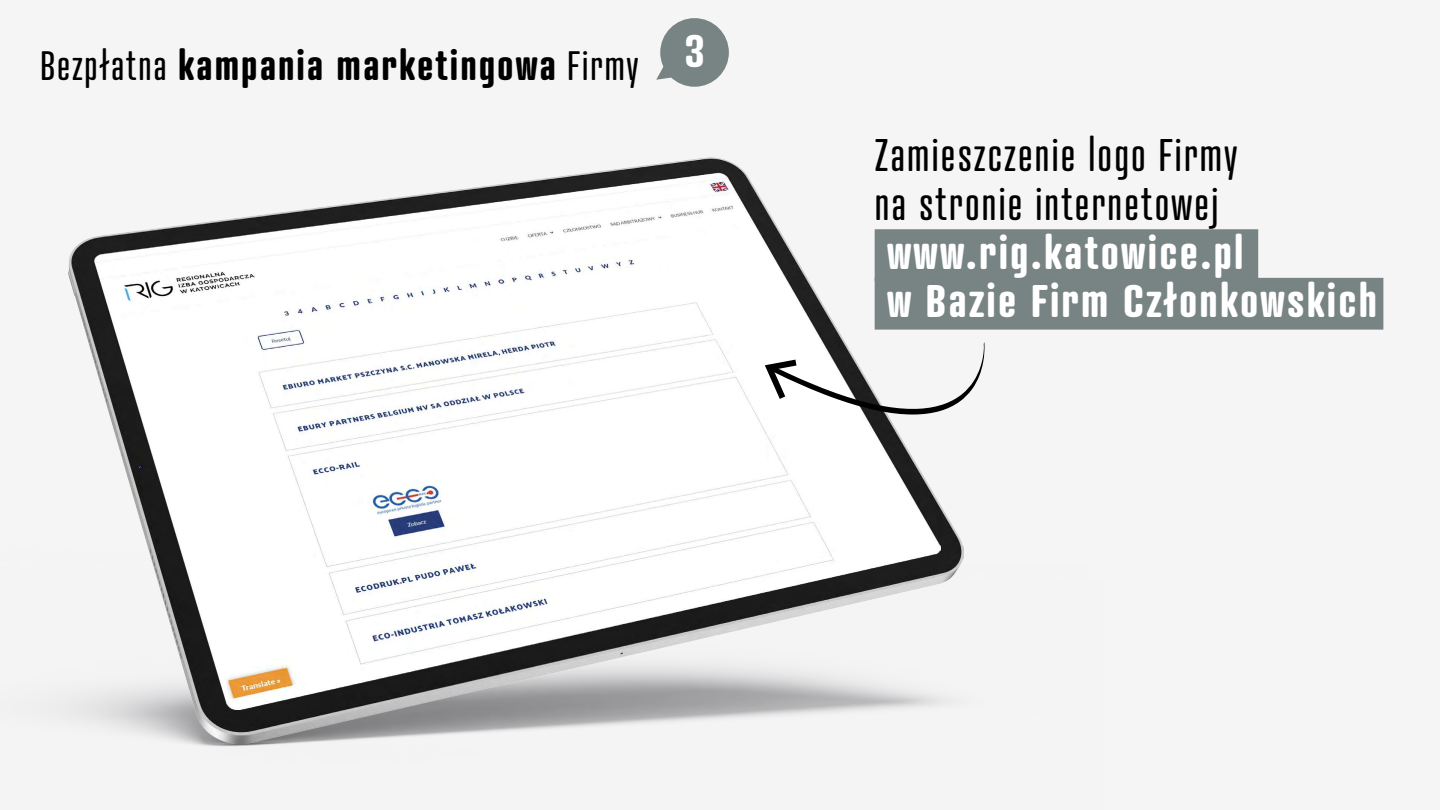
<style>
.page{position:relative;width:1440px;height:810px;background:#fff}
.page>*{position:absolute;margin:0;border:0;box-sizing:border-box;transform-origin:0 0}
.t1{font:44.25px/48.6px "Atrament";letter-spacing:.05em;color:#000}
.t2{font:700 44.25px/48.6px "Atrament";letter-spacing:.05em;color:#fff}
.t3{font:700 39.75px "Atrament";letter-spacing:.05em;color:#000}
.s1{font-weight:400}
</style>
<div class="page">
<img style="left:69px;top:158px;width:894px;height:585px">
<img style="left:94px;top:173px;width:846px;height:536px">
<div style="left:660px;top:18px;width:69px;height:69px;background:#778483;border-radius:50%"></div>
<svg style="left:656px;top:65px;width:18px;height:15px"></svg>
<div style="left:875px;top:229px;width:383px;height:52px;background:#778483"></div>
<div style="left:875px;top:278px;width:508px;height:52px;background:#778483"></div>
<svg style="left:761px;top:342px;width:224px;height:73px"></svg>
<p class="t3" style="left:40px;top:40px;width:666px"><span class="s1">Bezpłatna</span> kampania marketingowa <span class="s1">Firmy</span> <sup>3</sup></p>
<p class="t1" style="left:875px;top:131px;width:364px">Zamieszczenie logo Firmy na stronie internetowej</p>
<p class="t2" style="left:887px;top:227px;width:492px">www.rig.katowice.pl<br>w Bazie Firm Członkowskich</p>
</div>
